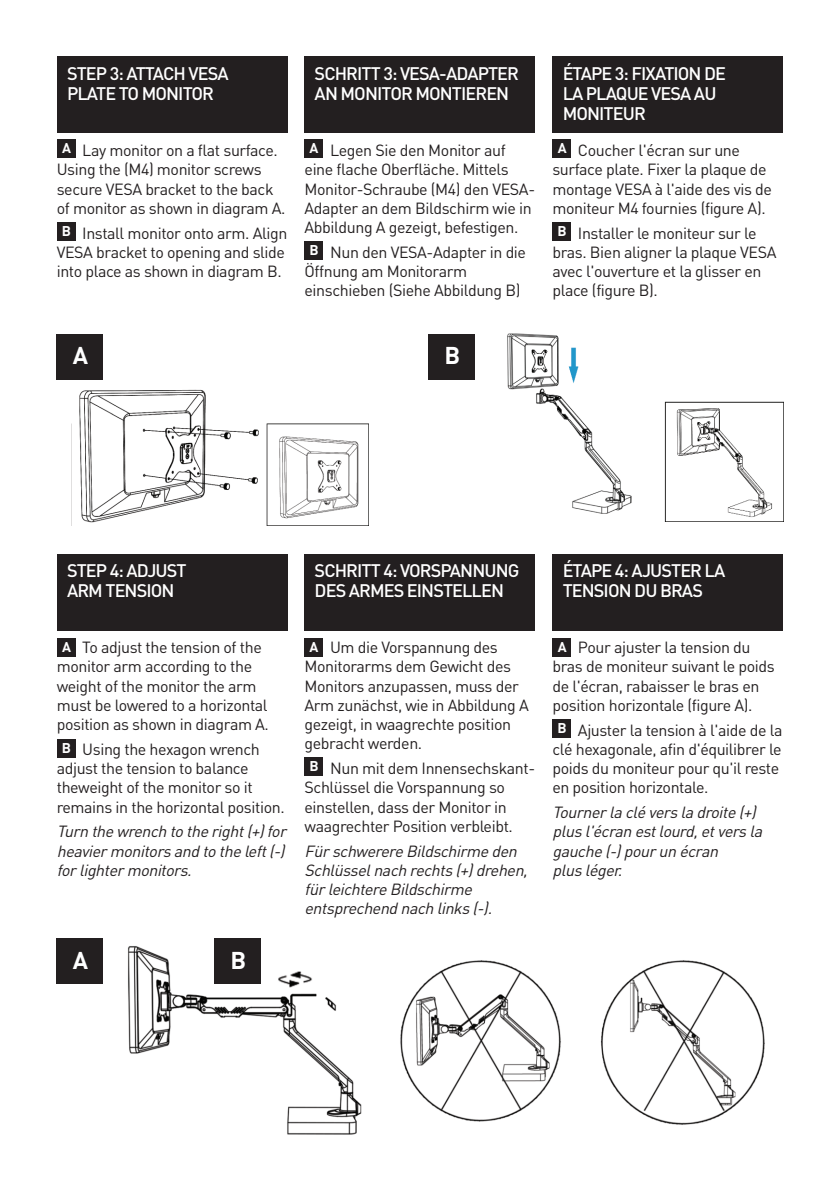
<style>
.page{position:relative;width:840px;height:1191px;background:#fff}
.page>*{position:absolute;margin:0;border:0;box-sizing:border-box;transform-origin:0 0}
.t1{font:700 24px "DIN";color:#fff}
.t2{font:500 18px/20px "DIN";letter-spacing:-.05em;color:#fff}
.t3{font:16px/19.2px "DIN";letter-spacing:-.025em;color:#231f20}
.t4{font:italic 16px/19.2px "DIN";color:#231f20}
.t5{font:700 14px "DIN";color:#fff}
</style>
<div class="page">
<div style="left:552px;top:57px;width:230px;height:76px;background:#231f20"></div>
<div style="left:304px;top:57px;width:230px;height:76px;background:#231f20"></div>
<div style="left:57px;top:57px;width:230px;height:76px;background:#231f20"></div>
<img style="left:79px;top:389px;width:289px;height:137px">
<img style="left:474px;top:333px;width:308px;height:188px">
<div style="left:552px;top:554px;width:230px;height:76px;background:#231f20"></div>
<div style="left:304px;top:554px;width:230px;height:76px;background:#231f20"></div>
<div style="left:57px;top:554px;width:230px;height:76px;background:#231f20"></div>
<img style="left:128px;top:946px;width:637px;height:189px">
<div style="left:57px;top:638px;width:19px;height:18px;background:#231f20"></div>
<div style="left:57px;top:139px;width:19px;height:19px;background:#231f20"></div>
<div style="left:304px;top:139px;width:19px;height:19px;background:#231f20"></div>
<div style="left:552px;top:139px;width:19px;height:19px;background:#231f20"></div>
<div style="left:57px;top:222px;width:19px;height:18px;background:#231f20"></div>
<div style="left:304px;top:241px;width:19px;height:19px;background:#231f20"></div>
<div style="left:552px;top:222px;width:19px;height:19px;background:#231f20"></div>
<div style="left:57px;top:739px;width:19px;height:19px;background:#231f20"></div>
<div style="left:304px;top:757px;width:19px;height:19px;background:#231f20"></div>
<div style="left:552px;top:719px;width:19px;height:19px;background:#231f20"></div>
<div style="left:304px;top:638px;width:19px;height:18px;background:#231f20"></div>
<div style="left:552px;top:638px;width:19px;height:18px;background:#231f20"></div>
<div style="left:57px;top:334px;width:46px;height:46px;background:#231f20"></div>
<div style="left:57px;top:938px;width:46px;height:46px;background:#231f20"></div>
<div style="left:214px;top:938px;width:47px;height:46px;background:#231f20"></div>
<div style="left:428px;top:334px;width:46px;height:46px;background:#231f20"></div>
<p class="t2" style="left:67px;top:64px;width:163px">STEP 3: ATTACH VESA<br>PLATE TO MONITOR</p>
<p class="t2" style="left:314px;top:64px;width:206px">SCHRITT 3: VESA-ADAPTER<br>AN MONITOR MONTIEREN</p>
<p class="t2" style="left:562px;top:64px;width:165px">ÉTAPE 3: FIXATION DE<br>LA PLAQUE VESA AU<br>MONITEUR</p>
<p class="t5" style="left:62px;top:140px;width:10px">A</p>
<p class="t5" style="left:309px;top:140px;width:10px">A</p>
<p class="t5" style="left:557px;top:140px;width:10px">A</p>
<p class="t3" style="left:552px;top:141px;width:221px;text-align:center">Coucher l'écran sur une<br>surface plate. Fixer la plaque de montage VESA à l'aide des vis de moniteur M4 fournies (figure A).</p>
<p class="t3" style="left:552px;top:223px;width:225px;text-indent:26px">Installer le moniteur sur le bras. Bien aligner la plaque VESA avec l'ouverture et la glisser en place (figure B).</p>
<p class="t3" style="left:304px;top:141px;width:232px;text-indent:26px">Legen Sie den Monitor auf eine flache Oberfläche. Mittels<br>Monitor-Schraube (M4) den VESA-<br>Adapter an dem Bildschirm wie in<br>Abbildung A gezeigt, befestigen.</p>
<p class="t3" style="left:304px;top:243px;width:223px;text-indent:26px">Nun den VESA-Adapter in die<br>Öffnung am Monitorarm einschieben (Siehe Abbildung B)</p>
<p class="t3" style="left:57px;top:141px;width:230px;text-indent:26px">Lay monitor on a flat surface.<br>Using the (M4) monitor screws secure VESA bracket to the back of monitor as shown in diagram A.</p>
<p class="t3" style="left:57px;top:223px;width:232px;text-indent:26px">Install monitor onto arm. Align<br>VESA bracket to opening and slide into place as shown in diagram B.</p>
<p class="t5" style="left:62px;top:223px;width:11px">B</p>
<p class="t5" style="left:557px;top:223px;width:11px">B</p>
<p class="t5" style="left:309px;top:242px;width:11px">B</p>
<h1 class="t1" style="left:73px;top:342px;width:17px">A</h1>
<h1 class="t1" style="left:444px;top:342px;width:17px">B</h1>
<p class="t2" style="left:67px;top:561px;width:121px">STEP 4: ADJUST<br>ARM TENSION</p>
<p class="t2" style="left:314px;top:561px;width:206px">SCHRITT 4: VORSPANNUNG<br>DES ARMES EINSTELLEN</p>
<p class="t2" style="left:562px;top:561px;width:164px">ÉTAPE 4: AJUSTER LA<br>TENSION DU BRAS</p>
<p class="t3" style="left:57px;top:638px;width:213px;text-indent:26px">To adjust the tension of the monitor arm according to the weight of the monitor the arm must be lowered to a horizontal position as shown in diagram A.</p>
<p class="t3" style="left:57px;top:740px;width:229px;text-indent:26px">Using the hexagon wrench adjust the tension to balance theweight of the monitor so it remains in the horizontal position.</p>
<p class="t4" style="left:57px;top:822px;width:234px;text-align:justify">Turn the wrench to the right (+) for heavier monitors and to the left (-) for lighter monitors.</p>
<p class="t5" style="left:62px;top:639px;width:10px">A</p>
<p class="t5" style="left:62px;top:740px;width:11px">B</p>
<h1 class="t1" style="left:73px;top:946px;width:17px">A</h1>
<h1 class="t1" style="left:230px;top:946px;width:17px">B</h1>
<p class="t3" style="left:304px;top:638px;width:225px;text-indent:26px">Um die Vorspannung des<br>Monitorarms dem Gewicht des<br>Monitors anzupassen, muss der<br>Arm zunächst, wie in Abbildung A gezeigt, in waagrechte position gebracht werden.</p>
<p class="t3" style="left:304px;top:759px;width:232px;text-indent:26px">Nun mit dem Innensechskant-<br>Schlüssel die Vorspannung so einstellen, dass der Monitor in waagrechter Position verbleibt.</p>
<p class="t4" style="left:304px;top:841px;width:228px">Für schwerere Bildschirme den<br>Schlüssel nach rechts (+) drehen, für leichtere Bildschirme entsprechend nach links (-).</p>
<p class="t3" style="left:552px;top:638px;width:224px;text-indent:26px">Pour ajuster la tension du bras de moniteur suivant le poids de l'écran, rabaisser le bras en position horizontale (figure A).</p>
<p class="t3" style="left:552px;top:720px;width:231px;text-indent:26px">Ajuster la tension à l'aide de la clé hexagonale, afin d'équilibrer le poids du moniteur pour qu'il reste en position horizontale.</p>
<p class="t4" style="left:552px;top:803px;width:214px">Tourner la clé vers la droite (+) plus l'écran est lourd, et vers la gauche (-) pour un écran<br>plus léger.</p>
<p class="t5" style="left:309px;top:639px;width:10px">A</p>
<p class="t5" style="left:557px;top:639px;width:10px">A</p>
<p class="t5" style="left:557px;top:720px;width:11px">B</p>
<p class="t5" style="left:309px;top:758px;width:11px">B</p>
</div>
